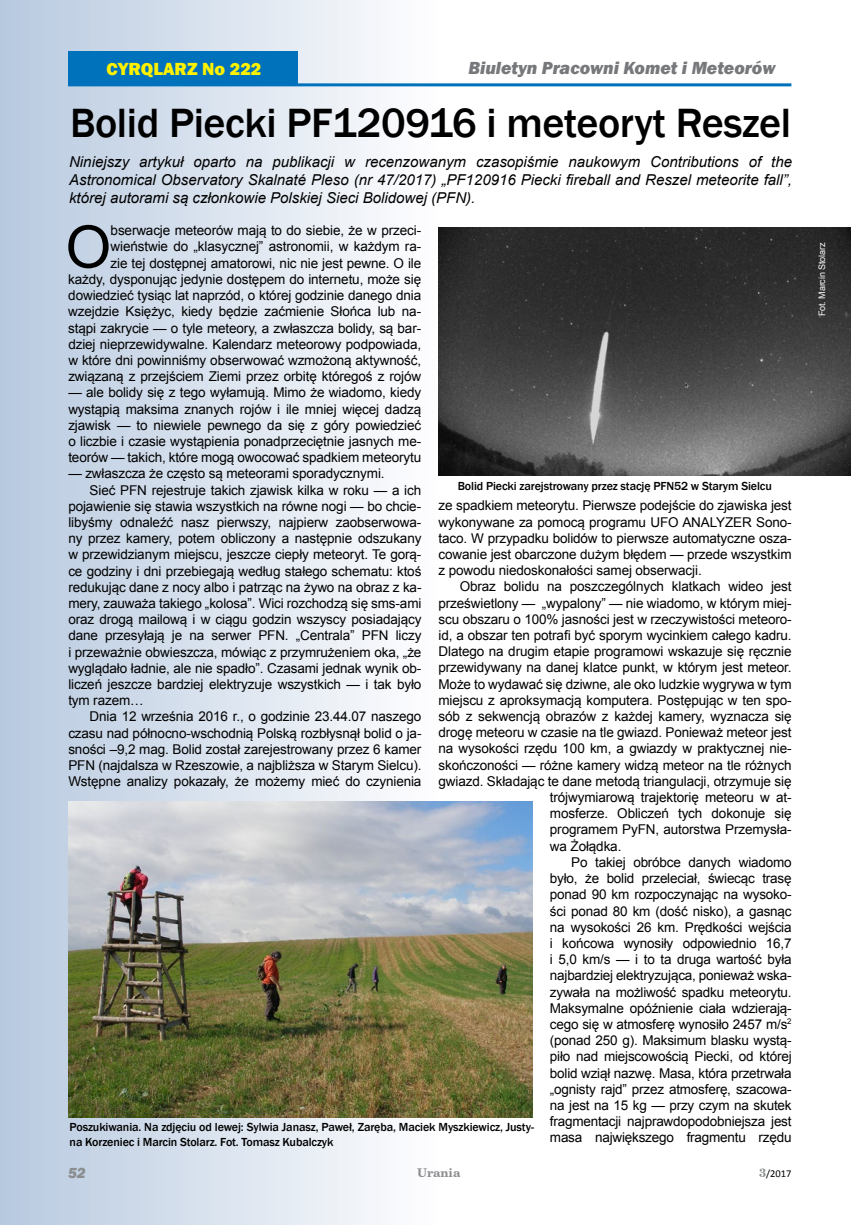
<style>
.page{position:relative;width:851px;height:1225px;background:#fff}
.page>*{position:absolute;margin:0;border:0;box-sizing:border-box;transform-origin:0 0}
.t1{font:58.8px "Arial";color:#000}
.t2{font:500 42px "Franklin Gothic";letter-spacing:-.01em;color:#000}
.t3{font:italic 800 18px "Franklin Gothic";color:#77787b}
.t4{font:800 18px "Franklin Gothic";color:#fff200}
.t5{font:italic 15px/18px "Arial";color:#000;text-align:justify}
.t6{font:italic 800 15px "Franklin Gothic";color:#8a8c8e}
.t7{font:13.5px/16.2px "Arial";letter-spacing:-.01em;color:#000;text-align:justify}
.t8{font:500 12px/14.4px "Franklin Gothic";letter-spacing:-.01em;color:#000}
.t9{font:700 12px "Century Schoolbook BT";color:#8a8c8e}
.t10{font:10.5px "Calibri";color:#000}
.t11{font:9px "Arial";letter-spacing:-.01em;color:#fff}
.s1{font-family:"Century Schoolbook BT";font-weight:700;font-size:12px;color:#8a8c8e}
</style>
<div class="page">
<img style="left:0;top:0;width:446px;height:1225px">
<hr style="left:68px;top:83px;width:723px;height:3px;background:#0072bc">
<div style="left:68px;top:51px;width:230px;height:34px;background:#0072bc"></div>
<img style="left:438px;top:227px;width:412px;height:249px">
<img style="left:68px;top:801px;width:465px;height:316px">
<h3 class="t4" style="left:107px;top:57px;width:156px">CYRQLARZ No 222</h3>
<h3 class="t3" style="left:468px;top:56px;width:308px">Biuletyn Pracowni Komet i Meteorów</h3>
<h2 class="t2" style="left:70px;top:97px;width:722px">Bolid Piecki PF120916 i meteoryt Reszel</h2>
<p class="t5" style="left:69px;top:153px;width:724px">Niniejszy artykuł oparto na publikacji w recenzowanym czasopiśmie naukowym Contributions of the Astronomical Observatory Skalnaté Pleso (nr 47/2017) „PF120916 Piecki fireball and Reszel meteorite fall”, której autorami są członkowie Polskiej Sieci Bolidowej (PFN).</p>
<h1 class="t1" style="left:65px;top:208px;width:47px">O</h1>
<p class="t7" style="left:68px;top:222px;width:354px;text-align:right">bserwacje meteorów mają to do siebie, że w przeci&shy;wieństwie do „klasycznej” astronomii, w każdym ra-<br>zie tej dostępnej amatorowi, nic nie jest pewne. O ile<br>każdy, dysponując jedynie dostępem do internetu, może się dowiedzieć tysiąc lat naprzód, o której godzinie danego dnia wzejdzie Księżyc, kiedy będzie zaćmienie Słońca lub na&shy;stąpi zakrycie — o tyle meteory, a zwłaszcza bolidy, są bar&shy;dziej nieprzewidywalne. Kalendarz meteorowy podpowiada, w które dni powinniśmy obserwować wzmożoną aktywność, związaną z przejściem Ziemi przez orbitę któregoś z rojów</p>
<p class="t7" style="left:68px;top:384px;width:354px">— ale bolidy się z tego wyłamują. Mimo że wiadomo, kiedy wystąpią maksima znanych rojów i ile mniej więcej dadzą zjawisk — to niewiele pewnego da się z góry powiedzieć o liczbie i czasie wystąpienia ponadprzeciętnie jasnych me&shy;teorów — takich, które mogą owocować spadkiem meteorytu</p>
<p class="t7" style="left:68px;top:465px;width:318px">— zwłaszcza że często są meteorami sporadycznymi.</p>
<p class="t7" style="left:90px;top:482px;width:333px">Sieć PFN rejestruje takich zjawisk kilka w roku — a ich</p>
<p class="t7" style="left:68px;top:498px;width:354px">pojawienie się stawia wszystkich na równe nogi — bo chcie-</p>
<p class="t7" style="left:68px;top:514px;width:354px">libyśmy odnaleźć nasz pierwszy, najpierw zaobserwowa-</p>
<p class="t7" style="left:68px;top:530px;width:354px">ny przez kamery, potem obliczony a następnie odszukany</p>
<p class="t7" style="left:68px;top:546px;width:354px">w przewidzianym miejscu, jeszcze ciepły meteoryt. Te gorą-</p>
<p class="t7" style="left:68px;top:563px;width:354px">ce godziny i dni przebiegają według stałego schematu: ktoś</p>
<p class="t7" style="left:68px;top:579px;width:354px">redukując dane z nocy albo i patrząc na żywo na obraz z ka-</p>
<p class="t7" style="left:68px;top:595px;width:354px">mery, zauważa takiego „kolosa”. Wici rozchodzą się sms-ami</p>
<p class="t7" style="left:68px;top:611px;width:354px">oraz drogą mailową i w ciągu godzin wszyscy posiadający</p>
<p class="t7" style="left:68px;top:627px;width:354px">dane przesyłają je na serwer PFN. „Centrala” PFN liczy</p>
<p class="t7" style="left:68px;top:644px;width:354px">i przeważnie obwieszcza, mówiąc z przymrużeniem oka, „że</p>
<p class="t7" style="left:68px;top:660px;width:354px">wyglądało ładnie, ale nie spadło”. Czasami jednak wynik ob-</p>
<p class="t7" style="left:68px;top:676px;width:354px">liczeń jeszcze bardziej elektryzuje wszystkich — i tak było</p>
<p class="t7" style="left:68px;top:692px;width:77px">tym razem…</p>
<p class="t7" style="left:90px;top:708px;width:333px">Dnia 12 września 2016 r., o godzinie 23.44.07 naszego</p>
<p class="t7" style="left:68px;top:725px;width:354px">czasu nad północno-wschodnią Polską rozbłysnął bolid o ja-</p>
<p class="t7" style="left:68px;top:741px;width:354px">sności –9,2 mag. Bolid został zarejestrowany przez 6 kamer</p>
<p class="t7" style="left:68px;top:757px;width:354px">PFN (najdalsza w Rzeszowie, a najbliższa w Starym Sielcu).</p>
<p class="t7" style="left:68px;top:773px;width:354px">Wstępne analizy pokazały, że możemy mieć do czynienia</p>
<p class="t8" style="left:457px;top:478px;width:315px">Bolid Piecki zarejstrowany przez stację PFN52 w Starym Sielcu</p>
<p class="t7" style="left:438px;top:497px;width:354px">ze spadkiem meteorytu. Pierwsze podejście do zjawiska jest wykonywane za pomocą programu UFO ANALYZER Sono&shy;taco. W przypadku bolidów to pierwsze automatyczne osza&shy;cowanie jest obarczone dużym błędem — przede wszystkim z powodu niedoskonałości samej obserwacji.</p>
<p class="t7" style="left:459px;top:578px;width:333px">Obraz bolidu na poszczególnych klatkach wideo jest</p>
<p class="t7" style="left:438px;top:595px;width:354px">prześwietlony — „wypalony” — nie wiadomo, w którym miej-</p>
<p class="t7" style="left:438px;top:611px;width:354px">scu obszaru o 100% jasności jest w rzeczywistości meteoro-</p>
<p class="t7" style="left:438px;top:627px;width:354px">id, a obszar ten potrafi być sporym wycinkiem całego kadru.</p>
<p class="t7" style="left:438px;top:643px;width:354px">Dlatego na drugim etapie programowi wskazuje się ręcznie</p>
<p class="t7" style="left:438px;top:659px;width:354px">przewidywany na danej klatce punkt, w którym jest meteor.</p>
<p class="t7" style="left:438px;top:676px;width:354px">Może to wydawać się dziwne, ale oko ludzkie wygrywa w tym</p>
<p class="t7" style="left:438px;top:692px;width:354px">miejscu z aproksymacją komputera. Postępując w ten spo-</p>
<p class="t7" style="left:438px;top:708px;width:354px">sób z sekwencją obrazów z każdej kamery, wyznacza się</p>
<p class="t7" style="left:438px;top:724px;width:354px">drogę meteoru w czasie na tle gwiazd. Ponieważ meteor jest</p>
<p class="t7" style="left:438px;top:740px;width:354px">na wysokości rzędu 100 km, a gwiazdy w praktycznej nie-</p>
<p class="t7" style="left:438px;top:757px;width:354px">skończoności — różne kamery widzą meteor na tle różnych</p>
<p class="t7" style="left:438px;top:773px;width:354px">gwiazd. Składając te dane metodą triangulacji, otrzymuje się</p>
<p class="t7" style="left:550px;top:789px;width:243px">trójwymiarową trajektorię meteoru w at-</p>
<p class="t7" style="left:550px;top:805px;width:243px">mosferze. Obliczeń tych dokonuje się</p>
<p class="t7" style="left:550px;top:821px;width:243px">programem PyFN, autorstwa Przemysła-</p>
<p class="t7" style="left:550px;top:838px;width:73px">wa Żołądka.</p>
<p class="t7" style="left:571px;top:854px;width:222px">Po takiej obróbce danych wiadomo</p>
<p class="t7" style="left:550px;top:870px;width:243px">było, że bolid przeleciał, świecąc trasę</p>
<p class="t7" style="left:550px;top:886px;width:243px">ponad 90 km rozpoczynając na wysoko-</p>
<p class="t7" style="left:550px;top:902px;width:243px">ści ponad 80 km (dość nisko), a gasnąc</p>
<p class="t7" style="left:550px;top:919px;width:243px">na wysokości 26 km. Prędkości wejścia</p>
<p class="t7" style="left:550px;top:935px;width:243px">i końcowa wynosiły odpowiednio 16,7</p>
<p class="t7" style="left:550px;top:951px;width:243px">i 5,0 km/s — i to ta druga wartość była</p>
<p class="t7" style="left:550px;top:967px;width:243px">najbardziej elektryzująca, ponieważ wska-</p>
<p class="t7" style="left:550px;top:983px;width:243px">zywała na możliwość spadku meteorytu.</p>
<p class="t7" style="left:550px;top:1000px;width:243px">Maksymalne opóźnienie ciała wdzierają-</p>
<p class="t7" style="left:550px;top:1016px;width:243px">cego się w atmosferę wynosiło 2457 m/s<sup>2</sup></p>
<p class="t7" style="left:550px;top:1032px;width:243px">(ponad 250 g). Maksimum blasku wystą-</p>
<p class="t7" style="left:550px;top:1048px;width:243px">piło nad miejscowością Piecki, od której</p>
<p class="t7" style="left:550px;top:1064px;width:243px">bolid wziął nazwę. Masa, która przetrwała</p>
<p class="t7" style="left:550px;top:1081px;width:243px">„ognisty rajd” przez atmosferę, szacowa-</p>
<p class="t7" style="left:550px;top:1097px;width:243px">na jest na 15 kg — przy czym na skutek</p>
<p class="t7" style="left:550px;top:1113px;width:243px">fragmentacji najprawdopodobniejsza jest</p>
<p class="t7" style="left:550px;top:1129px;width:243px">masa największego fragmentu rzędu</p>
<p class="t8" style="left:70px;top:1120px;width:466px">Poszukiwania. Na zdjęciu od lewej: Sylwia Janasz, Paweł, Zaręba, Maciek Myszkiewicz, Justy&shy;na Korzeniec i Marcin Stolarz. Fot. Tomasz Kubalczyk</p>
<p class="t6" style="left:68px;top:1163px;width:19px">52</p>
<p class="t9" style="left:417px;top:1164px;width:45px">Urania</p>
<p class="t10" style="left:759px;top:1166px;width:34px"><span class="s1">3</span>/2017</p>
<p class="t11" style="left:816px;top:316px;width:75px;rotate:-90deg">Fot. Marcin Stolarz</p>
</div>
